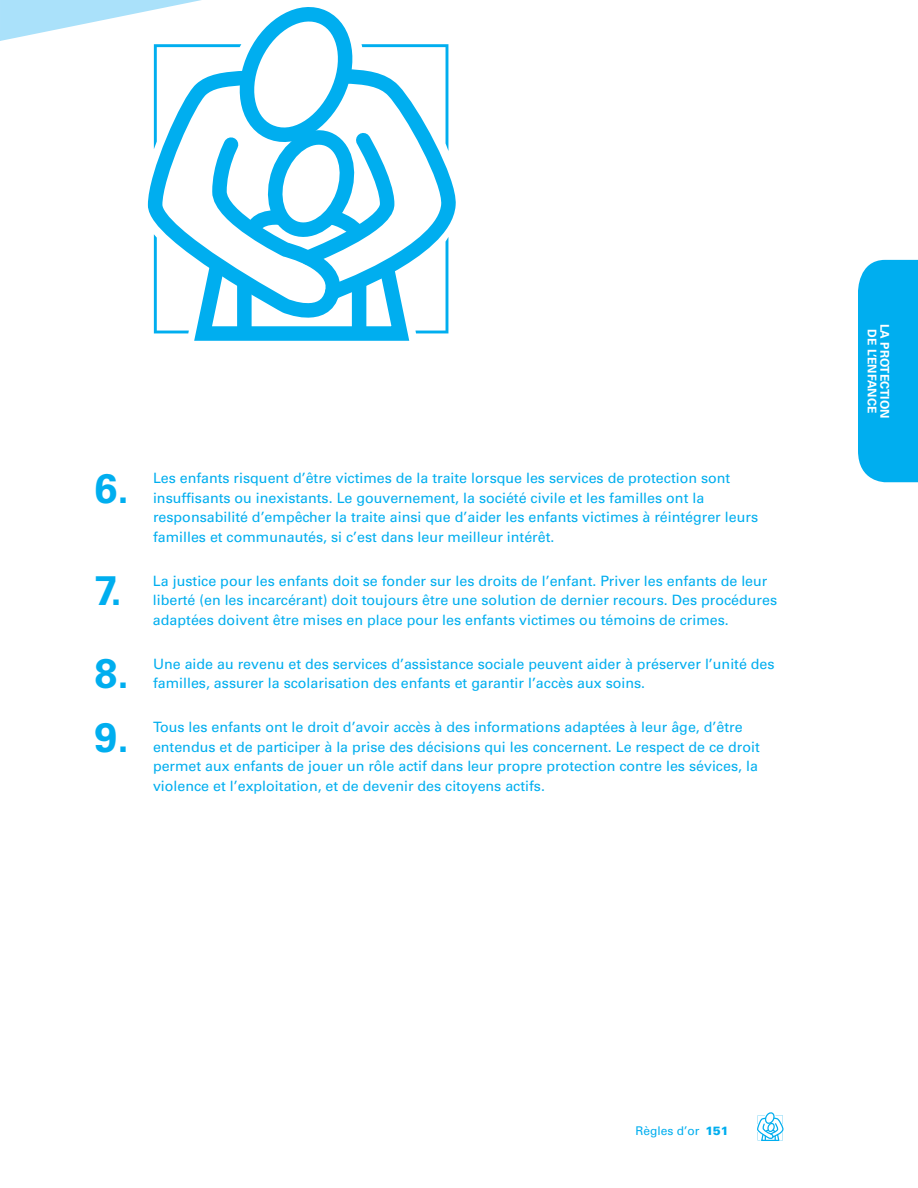
<style>
.page{position:relative;width:918px;height:1188px;background:#fff}
.page>*{position:absolute;margin:0;border:0;box-sizing:border-box;transform-origin:0 0}
.t1{font:700 41.25px "Univers";color:#00aeef}
.t2{font:14.25px/19.5px "Univers";color:#00aeef}
.t3{font:700 12px/12.8px "Univers";color:#fff;text-align:center}
.t4{font:12px "Univers";color:#00aeef}
.s1{font-weight:900}
</style>
<div class="page">
<svg style="left:757px;top:1112px;width:26px;height:29px"></svg>
<svg style="left:0;top:0;width:456px;height:341px"></svg>
<div style="left:858px;top:260px;width:60px;height:222px;background:#00aeef"></div>
<h1 class="t1" style="left:94px;top:473px;width:36px">6.</h1>
<p class="t2" style="left:153px;top:470px;width:607px">Les enfants risquent d’être victimes de la traite lorsque les services de protection sont insuffisants ou inexistants. Le gouvernement, la société civile et les familles ont la responsabilité d’empêcher la traite ainsi que d’aider les enfants victimes à réintégrer leurs familles et communautés, si c’est dans leur meilleur intérêt.</p>
<h1 class="t1" style="left:94px;top:576px;width:29px">7.</h1>
<p class="t2" style="left:153px;top:572px;width:626px">La justice pour les enfants doit se fonder sur les droits de l’enfant. Priver les enfants de leur liberté (en les incarcérant) doit toujours être une solution de dernier recours. Des procédures adaptées doivent être mises en place pour les enfants victimes ou témoins de crimes.</p>
<h1 class="t1" style="left:94px;top:659px;width:36px">8.</h1>
<p class="t2" style="left:153px;top:655px;width:623px">Une aide au revenu et des services d’assistance sociale peuvent aider à préserver l’unité des familles, assurer la scolarisation des enfants et garantir l’accès aux soins.</p>
<h1 class="t1" style="left:94px;top:722px;width:36px">9.</h1>
<p class="t2" style="left:153px;top:719px;width:608px">Tous les enfants ont le droit d’avoir accès à des informations adaptées à leur âge, d’être entendus et de participer à la prise des décisions qui les concernent. Le respect de ce droit permet aux enfants de jouer un rôle actif dans leur propre protection contre les sévices, la violence et l’exploitation, et de devenir des citoyens actifs.</p>
<p class="t3" style="left:890px;top:324px;width:96px;rotate:90deg">LA PROTECTION<br>DE L’ENFANCE</p>
<p class="t4" style="left:636px;top:1126px;width:95px">Règles d’or <span class="s1">151</span></p>
</div>
